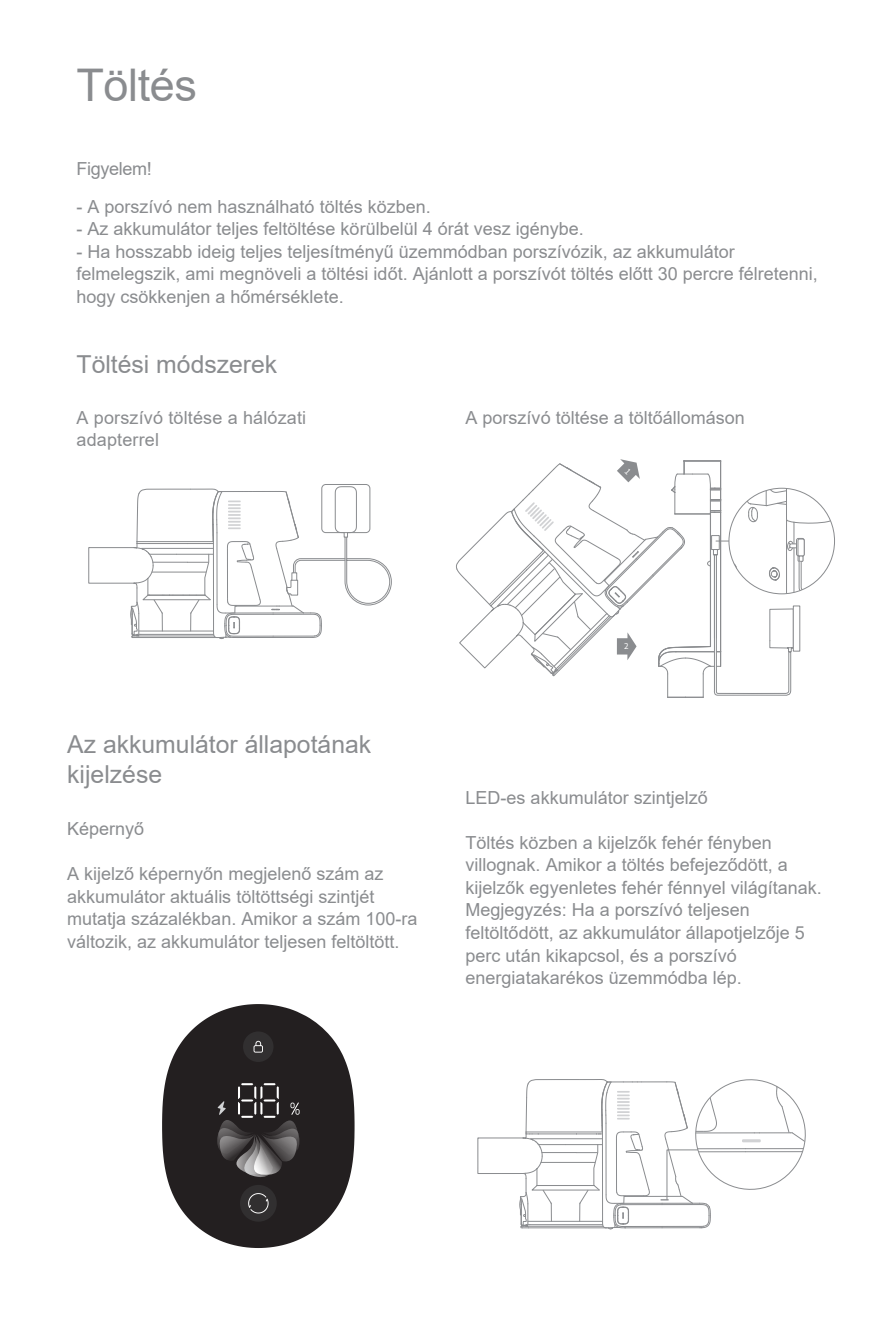
<style>
.page{position:relative;width:893px;height:1340px;background:#fff}
.page>*{position:absolute;margin:0;border:0;box-sizing:border-box;transform-origin:0 0}
.正文-8{font:45px "Arial";letter-spacing:-.01em;color:#8a8c8f}
.正文-8-2{font:24.75px/29.7px "Arial";color:#8a8c8f}
.正文-8-3{font:18px/22.5px "Arial";color:#8a8c8f}
.正文-8-4{font:18px "Arial";letter-spacing:-.02em;color:#8a8c8f}
.t1{font:8.1px "Source Han Sans CN";color:#fff}
</style>
<div class="page">
<svg style="left:477px;top:1079px;width:329px;height:150px"></svg>
<svg style="left:162px;top:1004px;width:193px;height:243px"></svg>
<svg style="left:88px;top:484px;width:304px;height:155px"></svg>
<svg style="left:456px;top:459px;width:378px;height:239px"></svg>
<p class="正文-8" style="left:77px;top:54px;width:122px">Töltés</p>
<p class="正文-8-4" style="left:77px;top:156px;width:77px">Figyelem!</p>
<p class="正文-8-3" style="left:77px;top:195px;width:356px">- A porszívó nem használható töltés közben.</p>
<p class="正文-8-3" style="left:77px;top:218px;width:509px">- Az akkumulátor teljes feltöltése körülbelül 4 órát vesz igénybe.</p>
<p class="正文-8-3" style="left:77px;top:240px;width:743px">- Ha hosszabb ideig teljes teljesítményű üzemmódban porszívózik, az akkumulátor felmelegszik, ami megnöveli a töltési időt. Ajánlott a porszívót töltés előtt 30 percre félretenni, hogy csökkenjen a hőmérséklete.</p>
<p class="正文-8-2" style="left:77px;top:349px;width:202px">Töltési módszerek</p>
<p class="正文-8-3" style="left:77px;top:406px;width:231px">A porszívó töltése a hálózati adapterrel</p>
<p class="正文-8-3" style="left:466px;top:406px;width:281px">A porszívó töltése a töltőállomáson</p>
<p class="正文-8-2" style="left:67px;top:729px;width:306px">Az akkumulátor állapotának kijelzése</p>
<p class="正文-8-3" style="left:67px;top:817px;width:79px">Képernyő</p>
<p class="正文-8-3" style="left:67px;top:862px;width:352px">A kijelző képernyőn megjelenő szám az akkumulátor aktuális töltöttségi szintjét mutatja százalékban. Amikor a szám 100-ra változik, az akkumulátor teljesen feltöltött.</p>
<p class="t1" style="left:624px;top:641px;width:6px">2</p>
<p class="正文-8-3" style="left:466px;top:786px;width:244px">LED-es akkumulátor szintjelző</p>
<p class="正文-8-3" style="left:466px;top:831px;width:358px">Töltés közben a kijelzők fehér fényben villognak. Amikor a töltés befejeződött, a kijelzők egyenletes fehér fénnyel világítanak.<br>Megjegyzés: Ha a porszívó teljesen feltöltődött, az akkumulátor állapotjelzője 5 perc után kikapcsol, és a porszívó energiatakarékos üzemmódba lép.</p>
</div>
